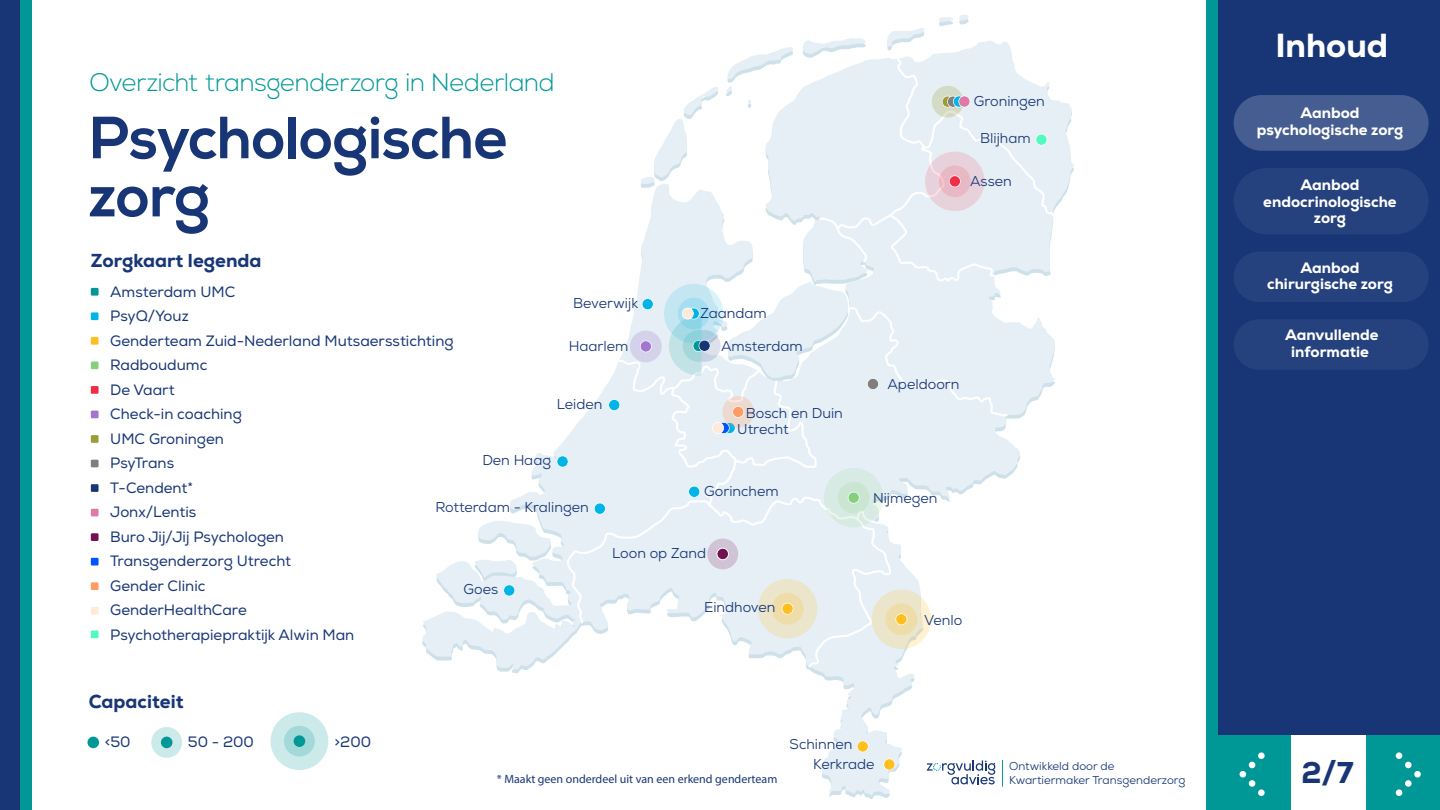
<style>
.page{position:relative;width:1440px;height:810px;background:#fff}
.page>*{position:absolute;margin:0;border:0;box-sizing:border-box;transform-origin:0 0}
.t1{font:800 59.32px/58.1px "Nexa";letter-spacing:-.02em;color:#183676}
.t2{font:800 33.3px "Nexa";color:#fff}
.t3{font:800 30px "Nexa";color:#183676}
.t4{font:300 25.35px "Nexa";letter-spacing:-.01em;color:#009897}
.t5{font:800 18.75px "Nexa";color:#183676}
.t6{font:800 15.15px/16.5px "Nexa";color:#fff;text-align:center}
.t7{font:15px/24.5px "Nexa";color:#183676}
.t8{font:14.25px/20px "Nexa";color:#183676}
.t9{font:12px "Myriad Pro";color:#183676}
.t10{font:11.48px "Nexa";color:#183676}
</style>
<div class="page">
<div style="left:1218px;top:0;width:222px;height:810px;background:#183676"></div>
<div style="left:1366px;top:736px;width:74px;height:74px;background:#009897"></div>
<div style="left:1218px;top:736px;width:74px;height:74px;background:#009897"></div>
<div style="left:1292px;top:736px;width:74px;height:74px;background:#fff"></div>
<div style="left:1414px;top:771px;width:7px;height:7px;background:#fff;border-radius:50%"></div>
<div style="left:1405px;top:762px;width:7px;height:6px;background:#fff;border-radius:50%"></div>
<div style="left:1396px;top:752px;width:6px;height:7px;background:#fff;border-radius:50%"></div>
<div style="left:1396px;top:789px;width:6px;height:7px;background:#fff;border-radius:50%"></div>
<div style="left:1405px;top:780px;width:7px;height:7px;background:#fff;border-radius:50%"></div>
<div style="left:1240px;top:771px;width:6px;height:7px;background:#fff;border-radius:50%"></div>
<svg style="left:1249px;top:762px;width:6px;height:6px"></svg>
<div style="left:1258px;top:752px;width:7px;height:7px;background:#fff;border-radius:50%"></div>
<div style="left:1258px;top:789px;width:7px;height:7px;background:#fff;border-radius:50%"></div>
<div style="left:1249px;top:780px;width:6px;height:7px;background:#fff;border-radius:50%"></div>
<svg style="left:422px;top:100px;width:652px;height:696px"></svg>
<svg style="left:474px;top:521px;width:77px;height:75px"></svg>
<svg style="left:857px;top:741px;width:12px;height:11px"></svg>
<svg style="left:883px;top:759px;width:12px;height:11px"></svg>
<div style="left:91px;top:288px;width:8px;height:8px;background:#009897"></div>
<div style="left:91px;top:312px;width:8px;height:8px;background:#00b5e5"></div>
<div style="left:91px;top:337px;width:8px;height:8px;background:#ffbf1f"></div>
<div style="left:91px;top:362px;width:8px;height:7px;background:#86d07d"></div>
<div style="left:91px;top:386px;width:8px;height:8px;background:#f12d48"></div>
<div style="left:91px;top:411px;width:8px;height:7px;background:#a077cc"></div>
<div style="left:91px;top:460px;width:8px;height:7px;background:#7f7f7f"></div>
<div style="left:91px;top:435px;width:8px;height:8px;background:#9d9d38"></div>
<div style="left:91px;top:484px;width:8px;height:8px;background:#183676"></div>
<div style="left:91px;top:509px;width:8px;height:7px;background:#dd7aa6"></div>
<div style="left:91px;top:533px;width:8px;height:8px;background:#731252"></div>
<div style="left:91px;top:630px;width:8px;height:8px;background:#52fbbd"></div>
<div style="left:91px;top:582px;width:8px;height:8px;background:#ff9c63"></div>
<div style="left:91px;top:607px;width:8px;height:8px;background:#ffe9d9"></div>
<div style="left:0;top:0;width:22px;height:809px;background:#183676"></div>
<div style="left:20px;top:0;width:12px;height:809px;background:#009897"></div>
<div style="left:1207px;top:0;width:11px;height:810px;background:#009897"></div>
<svg style="left:151px;top:727px;width:31px;height:31px"></svg>
<div style="left:87px;top:737px;width:12px;height:11px;background:#009897;border-radius:50%"></div>
<div style="left:161px;top:737px;width:11px;height:11px;background:#009897;border-radius:50%"></div>
<svg style="left:270px;top:712px;width:58px;height:58px;background:#bbe2e2"></svg>
<div style="left:91px;top:558px;width:8px;height:8px;background:#0054ff"></div>
<svg style="left:927px;top:760px;width:68px;height:24px"></svg>
<svg style="left:1002px;top:760px;width:1px;height:27px"></svg>
<svg style="left:557px;top:15px;width:498px;height:653px"></svg>
<div style="left:707px;top:539px;width:31px;height:30px;background:#cfc3d5;border-radius:50%"></div>
<div style="left:717px;top:548px;width:12px;height:12px;background:#731252;border-radius:50%"></div>
<div style="left:717px;top:548px;width:12px;height:12px;border:1px solid #fff;border-radius:50%"></div>
<div style="left:1234px;top:95px;width:195px;height:56px;background:#455d90;border-radius:28px"></div>
<div style="left:1234px;top:252px;width:195px;height:50px;background:#25417e;border-radius:25px"></div>
<div style="left:1234px;top:168px;width:195px;height:66px;background:#25417e;border-radius:33px"></div>
<div style="left:1234px;top:319px;width:195px;height:51px;background:#25417e;border-radius:25px"></div>
<h3 class="t4" style="left:90px;top:68px;width:467px">Overzicht transgenderzorg in Nederland</h3>
<h1 class="t1" style="left:88px;top:109px;width:421px">Psychologische zorg</h1>
<p class="t5" style="left:91px;top:249px;width:172px">Zorgkaart legenda</p>
<p class="t7" style="left:110px;top:280px;width:345px">Amsterdam UMC<br>PsyQ/Youz<br>Genderteam Zuid-Nederland Mutsaersstichting<br>Radboudumc<br>De Vaart<br>Check-in coaching<br>UMC Groningen<br>PsyTrans<br>T-Cendent*<br>Jonx/Lentis<br>Buro Jij/Jij Psychologen<br>Transgenderzorg Utrecht<br>Gender Clinic<br>GenderHealthCare<br>Psychotherapiepraktijk Alwin Man</p>
<p class="t8" style="left:573px;top:293px;width:67px">Beverwijk</p>
<p class="t8" style="left:701px;top:303px;width:68px">Zaandam</p>
<p class="t8" style="left:569px;top:336px;width:61px">Haarlem</p>
<p class="t8" style="left:721px;top:336px;width:83px">Amsterdam</p>
<p class="t8" style="left:557px;top:394px;width:47px">Leiden</p>
<p class="t8" style="left:746px;top:403px;width:98px">Bosch en Duin</p>
<p class="t8" style="left:737px;top:419px;width:53px">Utrecht</p>
<p class="t8" style="left:482px;top:450px;width:70px">Den Haag</p>
<p class="t8" style="left:435px;top:497px;width:155px">Rotterdam - Kralingen</p>
<p class="t8" style="left:704px;top:481px;width:76px">Gorinchem</p>
<p class="t8" style="left:612px;top:543px;width:95px">Loon op Zand</p>
<p class="t8" style="left:464px;top:579px;width:36px">Goes</p>
<p class="t8" style="left:704px;top:597px;width:73px">Eindhoven</p>
<p class="t8" style="left:974px;top:91px;width:73px">Groningen</p>
<p class="t8" style="left:980px;top:128px;width:52px">Blijham</p>
<p class="t8" style="left:970px;top:171px;width:43px">Assen</p>
<p class="t8" style="left:887px;top:375px;width:74px">Apeldoorn</p>
<p class="t8" style="left:873px;top:488px;width:66px">Nijmegen</p>
<p class="t8" style="left:924px;top:610px;width:40px">Venlo</p>
<p class="t5" style="left:89px;top:689px;width:96px">Capaciteit</p>
<p class="t7" style="left:105px;top:730px;width:27px">&lt;50</p>
<p class="t7" style="left:188px;top:730px;width:68px">50 - 200</p>
<p class="t7" style="left:335px;top:730px;width:38px">&gt;200</p>
<p class="t8" style="left:813px;top:734px;width:63px;text-indent:-24px">Schinnen<br>Kerkrade</p>
<p class="t10" style="left:1009px;top:759px;width:107px">Ontwikkeld door de</p>
<p class="t9" style="left:497px;top:772px;width:282px">* Maakt geen onderdeel uit van een erkend genderteam</p>
<p class="t10" style="left:1009px;top:773px;width:178px">Kwartiermaker Transgenderzorg</p>
<h2 class="t2" style="left:1275px;top:25px;width:114px">Inhoud</h2>
<p class="t6" style="left:1257px;top:105px;width:148px">Aanbod psychologische zorg</p>
<p class="t6" style="left:1263px;top:177px;width:135px">Aanbod endocrinologische zorg</p>
<p class="t6" style="left:1267px;top:259px;width:127px">Aanbod chirurgische zorg</p>
<p class="t6" style="left:1285px;top:327px;width:95px">Aanvullende informatie</p>
<h3 class="t3" style="left:1301px;top:753px;width:54px">2/7</h3>
</div>
